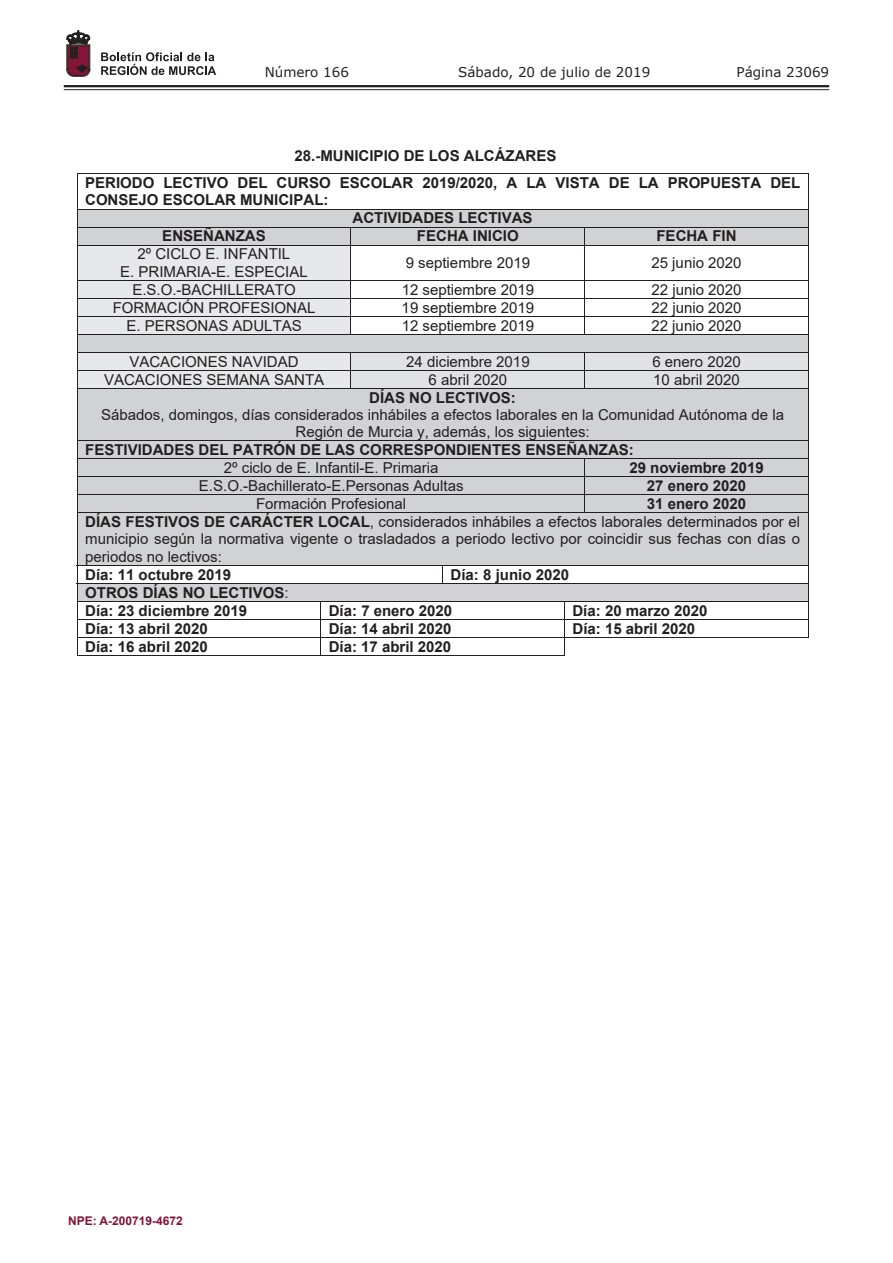
<style>
.page{position:relative;width:893px;height:1263px;background:#fff}
.page>*{position:absolute;margin:0;border:0;box-sizing:border-box;transform-origin:0 0}
.t1{font:15px/17.4px "Arial";color:#231f20;text-align:center}
.t2{font:700 15px/27px "Arial";color:#231f20}
.t3{font:13.5px "Verdana";color:#231f20}
.t4{font:700 12px "Arial";color:#83143a}
.s1{font-weight:700}
.s2{font-weight:400}
</style>
<div class="page">
<hr style="left:64px;top:85px;width:765px;height:2px;background:#231f20">
<hr style="left:64px;top:89px;width:765px;height:1px;background:#231f20">
<svg style="left:101px;top:52px;width:115px;height:23px"></svg>
<svg style="left:67px;top:31px;width:23px;height:45px"></svg>
<hr style="left:77px;top:173px;width:732px;height:1px;background:#231f20">
<hr style="left:77px;top:174px;width:1px;height:35px;background:#231f20">
<hr style="left:808px;top:174px;width:1px;height:35px;background:#231f20">
<div style="left:85px;top:209px;width:715px;height:18px;background:#d1d2d4"></div>
<hr style="left:77px;top:209px;width:732px;height:1px;background:#231f20">
<div style="left:77px;top:227px;width:274px;height:18px;background:#d1d2d4"></div>
<div style="left:351px;top:227px;width:233px;height:18px;background:#d1d2d4"></div>
<div style="left:585px;top:227px;width:223px;height:18px;background:#d1d2d4"></div>
<hr style="left:77px;top:227px;width:732px;height:1px;background:#231f20">
<svg style="left:77px;top:210px;width:1px;height:35px"></svg>
<svg style="left:808px;top:210px;width:1px;height:35px"></svg>
<div style="left:77px;top:245px;width:274px;height:35px;background:#e7e8e9"></div>
<hr style="left:77px;top:245px;width:732px;height:1px;background:#231f20">
<hr style="left:77px;top:245px;width:1px;height:35px;background:#231f20">
<hr style="left:351px;top:245px;width:1px;height:35px;background:#231f20">
<hr style="left:585px;top:245px;width:1px;height:35px;background:#231f20">
<hr style="left:808px;top:245px;width:1px;height:35px;background:#231f20">
<div style="left:77px;top:281px;width:274px;height:17px;background:#e7e8e9"></div>
<hr style="left:77px;top:280px;width:732px;height:1px;background:#231f20">
<div style="left:77px;top:299px;width:274px;height:17px;background:#e7e8e9"></div>
<hr style="left:77px;top:298px;width:732px;height:1px;background:#231f20">
<div style="left:77px;top:317px;width:274px;height:17px;background:#e7e8e9"></div>
<hr style="left:77px;top:316px;width:732px;height:1px;background:#231f20">
<div style="left:77px;top:335px;width:731px;height:17px;background:#d1d2d4"></div>
<hr style="left:77px;top:334px;width:732px;height:1px;background:#231f20">
<div style="left:77px;top:353px;width:274px;height:17px;background:#e7e8e9"></div>
<div style="left:351px;top:353px;width:233px;height:17px;background:#e1e2e4"></div>
<div style="left:585px;top:353px;width:223px;height:17px;background:#e1e2e4"></div>
<hr style="left:77px;top:352px;width:732px;height:1px;background:#231f20">
<div style="left:77px;top:371px;width:274px;height:17px;background:#e7e8e9"></div>
<div style="left:351px;top:371px;width:233px;height:17px;background:#e1e2e4"></div>
<div style="left:585px;top:371px;width:223px;height:17px;background:#e1e2e4"></div>
<hr style="left:77px;top:370px;width:732px;height:1px;background:#231f20">
<svg style="left:77px;top:281px;width:1px;height:107px"></svg>
<svg style="left:808px;top:281px;width:1px;height:107px"></svg>
<div style="left:77px;top:389px;width:731px;height:51px;background:#d1d2d4"></div>
<hr style="left:77px;top:388px;width:732px;height:1px;background:#231f20">
<hr style="left:77px;top:389px;width:1px;height:51px;background:#231f20">
<hr style="left:808px;top:389px;width:1px;height:51px;background:#231f20">
<div style="left:77px;top:441px;width:731px;height:17px;background:#d1d2d4"></div>
<hr style="left:77px;top:440px;width:732px;height:1px;background:#231f20">
<div style="left:77px;top:459px;width:507px;height:17px;background:#d1d2d4"></div>
<div style="left:585px;top:459px;width:223px;height:17px;background:#d1d2d4"></div>
<hr style="left:77px;top:458px;width:732px;height:1px;background:#231f20">
<div style="left:77px;top:477px;width:507px;height:17px;background:#d1d2d4"></div>
<div style="left:585px;top:477px;width:223px;height:17px;background:#d1d2d4"></div>
<hr style="left:77px;top:476px;width:732px;height:1px;background:#231f20">
<div style="left:77px;top:495px;width:507px;height:17px;background:#d1d2d4"></div>
<div style="left:585px;top:495px;width:223px;height:17px;background:#d1d2d4"></div>
<hr style="left:77px;top:494px;width:732px;height:1px;background:#231f20">
<svg style="left:77px;top:441px;width:1px;height:71px"></svg>
<svg style="left:808px;top:441px;width:1px;height:71px"></svg>
<div style="left:77px;top:513px;width:731px;height:52px;background:#d1d2d4"></div>
<hr style="left:77px;top:512px;width:732px;height:1px;background:#231f20">
<hr style="left:77px;top:513px;width:1px;height:52px;background:#231f20">
<hr style="left:808px;top:513px;width:1px;height:52px;background:#231f20">
<hr style="left:77px;top:565px;width:366px;height:1px;background:#231f20">
<hr style="left:443px;top:565px;width:365px;height:1px;background:#231f20">
<svg style="left:442px;top:566px;width:1px;height:17px"></svg>
<div style="left:77px;top:584px;width:731px;height:17px;background:#d1d2d4"></div>
<hr style="left:77px;top:583px;width:366px;height:1px;background:#231f20">
<hr style="left:443px;top:583px;width:365px;height:1px;background:#231f20">
<hr style="left:77px;top:601px;width:732px;height:1px;background:#231f20">
<hr style="left:77px;top:619px;width:732px;height:1px;background:#231f20">
<svg style="left:808px;top:565px;width:1px;height:72px"></svg>
<hr style="left:77px;top:637px;width:732px;height:1px;background:#231f20">
<svg style="left:77px;top:566px;width:1px;height:89px"></svg>
<hr style="left:77px;top:655px;width:243px;height:1px;background:#231f20">
<svg style="left:320px;top:602px;width:1px;height:54px"></svg>
<hr style="left:321px;top:655px;width:243px;height:1px;background:#231f20">
<svg style="left:564px;top:602px;width:1px;height:54px"></svg>
<p class="t3" style="left:265px;top:62px;width:86px">Número 166</p>
<p class="t3" style="left:458px;top:62px;width:194px">Sábado, 20 de julio de 2019</p>
<p class="t3" style="left:736px;top:62px;width:94px">Página 23069</p>
<p class="t2" style="left:85px;top:143px;width:717px;text-indent:209px">28.-MUNICIPIO DE LOS ALCÁZARES<br>PERIODO LECTIVO DEL CURSO ESCOLAR 2019/2020, A LA VISTA DE LA PROPUESTA DEL</p>
<p class="t2" style="left:85px;top:187px;width:245px">CONSEJO ESCOLAR MUNICIPAL:</p>
<p class="t2" style="left:353px;top:205px;width:182px">ACTIVIDADES LECTIVAS</p>
<p class="t2" style="left:162px;top:223px;width:105px">ENSEÑANZAS</p>
<p class="t2" style="left:417px;top:223px;width:103px">FECHA INICIO</p>
<p class="t2" style="left:656px;top:223px;width:82px">FECHA FIN</p>
<p class="t1" style="left:120px;top:245px;width:189px">2º CICLO E. INFANTIL<br>E. PRIMARIA-E. ESPECIAL</p>
<p class="t1" style="left:406px;top:254px;width:126px">9 septiembre 2019</p>
<p class="t1" style="left:651px;top:254px;width:92px">25 junio 2020</p>
<p class="t1" style="left:132px;top:281px;width:165px">E.S.O.-BACHILLERATO</p>
<p class="t1" style="left:402px;top:281px;width:134px">12 septiembre 2019</p>
<p class="t1" style="left:651px;top:281px;width:92px">22 junio 2020</p>
<p class="t1" style="left:113px;top:299px;width:204px">FORMACIÓN PROFESIONAL</p>
<p class="t1" style="left:402px;top:299px;width:134px">19 septiembre 2019</p>
<p class="t1" style="left:651px;top:299px;width:92px">22 junio 2020</p>
<p class="t1" style="left:126px;top:317px;width:177px">E. PERSONAS ADULTAS</p>
<p class="t1" style="left:402px;top:317px;width:134px">12 septiembre 2019</p>
<p class="t1" style="left:651px;top:317px;width:92px">22 junio 2020</p>
<p class="t1" style="left:129px;top:353px;width:171px">VACACIONES NAVIDAD</p>
<p class="t1" style="left:406px;top:353px;width:125px">24 diciembre 2019</p>
<p class="t1" style="left:652px;top:353px;width:90px">6 enero 2020</p>
<p class="t1" style="left:104px;top:371px;width:222px">VACACIONES SEMANA SANTA</p>
<p class="t1" style="left:429px;top:371px;width:80px">6 abril 2020</p>
<p class="t1" style="left:653px;top:371px;width:88px">10 abril 2020</p>
<p class="t2" style="left:369px;top:384px;width:148px">DÍAS NO LECTIVOS:</p>
<p class="t1" style="left:101px;top:406px;width:684px">Sábados, domingos, días considerados inhábiles a efectos laborales en la Comunidad Autónoma de la<br>Región de Murcia y, además, los siguientes:</p>
<p class="t2" style="left:85px;top:437px;width:550px">FESTIVIDADES DEL PATRÓN DE LAS CORRESPONDIENTES ENSEÑANZAS:</p>
<p class="t1" style="left:224px;top:459px;width:216px">2º ciclo de E. Infantil-E. Primaria</p>
<p class="t2" style="left:629px;top:455px;width:136px">29 noviembre 2019</p>
<p class="t1" style="left:199px;top:477px;width:266px">E.S.O.-Bachillerato-E.Personas Adultas</p>
<p class="t2" style="left:647px;top:473px;width:101px">27 enero 2020</p>
<p class="t1" style="left:256px;top:495px;width:152px">Formación Profesional</p>
<p class="t1" style="left:85px;top:495px;width:716px;text-align:left;text-indent:562px"><span class="s1">31 enero 2020<br>DÍAS FESTIVOS DE CARÁCTER LOCAL</span>, considerados inhábiles a efectos laborales determinados por el municipio según la normativa vigente o trasladados a periodo lectivo por coincidir sus fechas con días o periodos no lectivos:</p>
<p class="t2" style="left:85px;top:561px;width:147px">Día: 11 octubre 2019</p>
<p class="t2" style="left:451px;top:561px;width:120px">Día: 8 junio 2020</p>
<p class="t2" style="left:85px;top:583px;width:205px;line-height:18.1px">OTROS DÍAS NO LECTIVOS<span class="s2">:<br></span>Día: 23 diciembre 2019</p>
<p class="t2" style="left:329px;top:597px;width:125px">Día: 7 enero 2020</p>
<p class="t2" style="left:572px;top:597px;width:137px">Día: 20 marzo 2020</p>
<p class="t2" style="left:85px;top:615px;width:124px">Día: 13 abril 2020</p>
<p class="t2" style="left:329px;top:615px;width:124px">Día: 14 abril 2020</p>
<p class="t2" style="left:572px;top:615px;width:124px">Día: 15 abril 2020</p>
<p class="t2" style="left:85px;top:633px;width:124px">Día: 16 abril 2020</p>
<p class="t2" style="left:329px;top:633px;width:124px">Día: 17 abril 2020</p>
<p class="t4" style="left:68px;top:1212px;width:116px">NPE: A-200719-4672</p>
</div>
